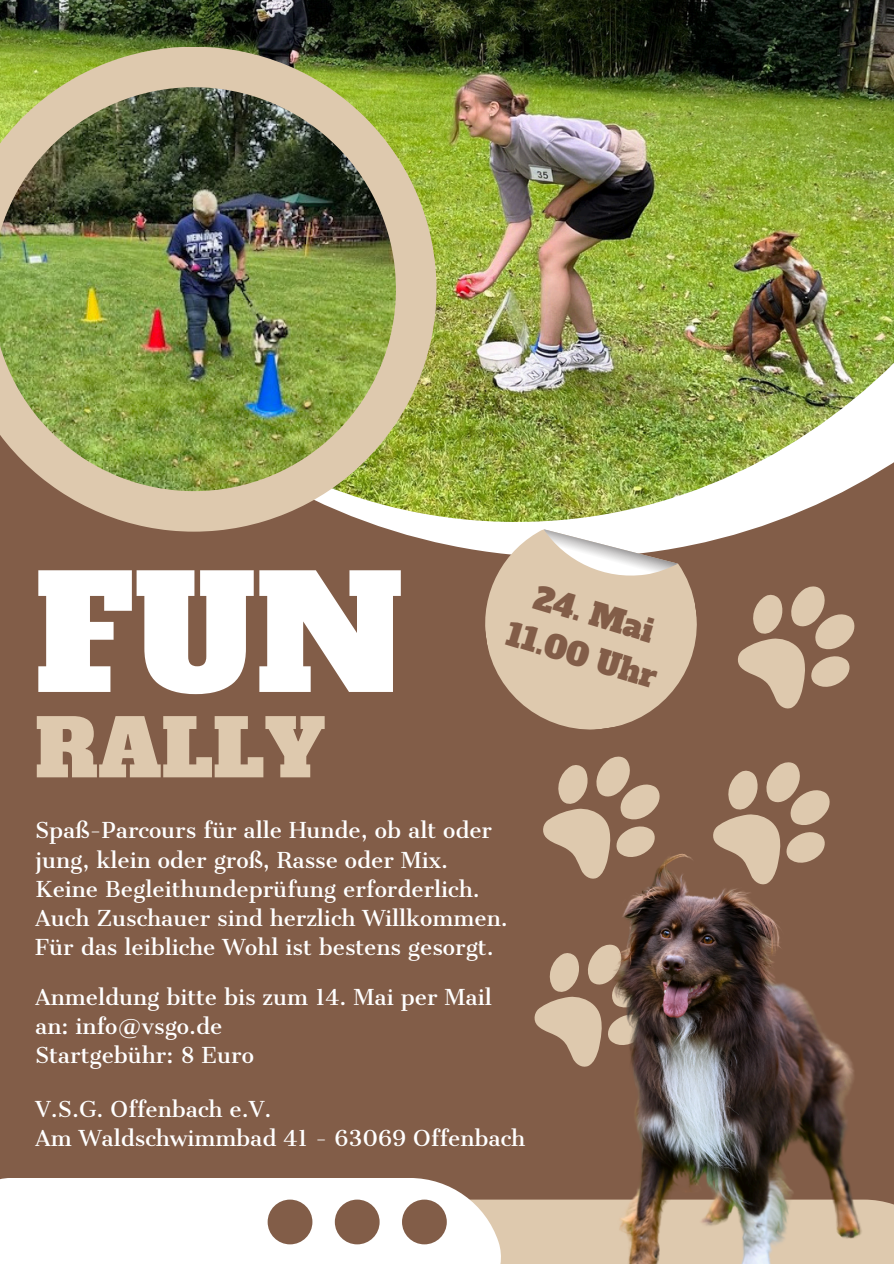
<style>
.page{position:relative;width:894px;height:1264px;background:#fff}
.page>*{position:absolute;margin:0;border:0;box-sizing:border-box;transform-origin:0 0}
.t1{font:156.3px "Alfa Slab One";color:#fff}
.t2{font:78.75px "Alfa Slab One";color:#dec9ae}
.t3{font:30.75px "Alfa Slab One";color:#825d48}
.t4{font:21px/29.2px "Cantata One";color:#fff}
</style>
<div class="page">
<div style="left:0;top:0;width:893px;height:1263px;background:#825d48"></div>
<img style="left:0;top:0;width:893px;height:521px">
<img style="left:0;top:47px;width:436px;height:484px">
<img style="left:0;top:87px;width:395px;height:404px">
<svg style="left:558px;top:756px;width:102px;height:41px"></svg>
<svg style="left:738px;top:586px;width:117px;height:123px"></svg>
<svg style="left:728px;top:762px;width:101px;height:35px"></svg>
<img style="left:501px;top:797px;width:392px;height:466px">
<div style="left:0;top:1177px;width:501px;height:86px;background:#fff"></div>
<svg style="left:267px;top:1199px;width:179px;height:45px"></svg>
<svg style="left:472px;top:509px;width:238px;height:221px;fill:#dec9ae"></svg>
<svg style="left:543px;top:511px;width:135px;height:77px"></svg>
<p class="t1" style="left:35px;top:530px;width:370px">FUN</p>
<p class="t2" style="left:35px;top:695px;width:292px">RALLY</p>
<p class="t3" style="left:541px;top:577px;width:124px;rotate:17deg">24. Mai</p>
<p class="t3" style="left:513px;top:613px;width:157px;rotate:17deg">11.00 Uhr</p>
<h3 class="t4" style="left:35px;top:816px;width:458px">Spaß-Parcours für alle Hunde, ob alt oder jung, klein oder groß, Rasse oder Mix.</h3>
<h1 class="t4" style="left:35px;top:874px;width:474px">Keine Begleithundeprüfung erforderlich.<br>Auch Zuschauer sind herzlich Willkommen.</h1>
<h2 class="t4" style="left:35px;top:933px;width:460px">Für das leibliche Wohl ist bestens gesorgt.</h2>
<p class="t4" style="left:35px;top:982px;width:458px">Anmeldung bitte bis zum 14. Mai per Mail an: info@vsgo.de</p>
<p class="t4" style="left:35px;top:1040px;width:220px">Startgebühr: 8 Euro</p>
<p class="t4" style="left:35px;top:1094px;width:238px">V.S.G. Offenbach e.V.</p>
<p class="t4" style="left:35px;top:1123px;width:491px">Am Waldschwimmbad 41 - 63069 Offenbach</p>
</div>
